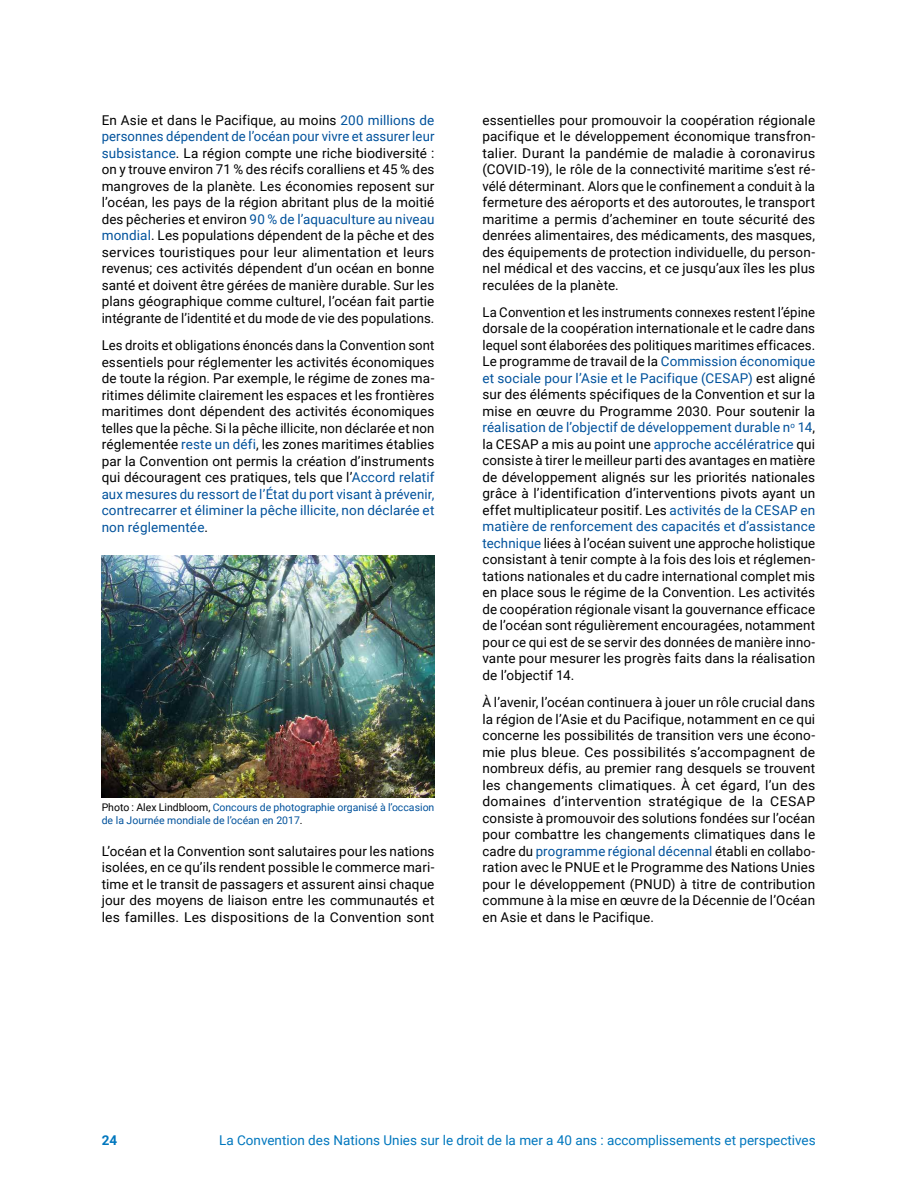
<style>
.page{position:relative;width:918px;height:1188px;background:#fff}
.page>*{position:absolute;margin:0;border:0;box-sizing:border-box;transform-origin:0 0}
.t1{font:13.5px/16.5px "Roboto";letter-spacing:.01em;color:#000;text-align:justify}
.t2{font:13.5px "Roboto";color:#0077be}
.t3{font:700 13.5px "Roboto";color:#0077be}
.t4{font:10.5px/12.6px "Roboto";color:#00529c}
.s1{color:#00529c}
.s2{color:#000}
</style>
<div class="page">
<img style="left:102px;top:556px;width:333px;height:242px">
<p class="t1" style="left:102px;top:111px;width:334px">En Asie et dans le Pacifique, au moins <span class="s1">200 millions de personnes dépendent de l’océan pour vivre et assurer leur subsistance</span>. La région compte une riche biodiversité : on y trouve environ 71 % des récifs coralliens et 45 % des mangroves de la planète. Les économies reposent sur l’océan, les pays de la région abritant plus de la moitié des pêcheries et environ <span class="s1">90 % de l’aquaculture au niveau mondial</span>. Les populations dépendent de la pêche et des services touristiques pour leur alimentation et leurs revenus; ces activités dépendent d’un océan en bonne santé et doivent être gérées de manière durable. Sur les plans géographique comme culturel, l’océan fait partie intégrante de l’identité et du mode de vie des populations.</p>
<p class="t1" style="left:102px;top:337px;width:334px">Les droits et obligations énoncés dans la Convention sont essentiels pour réglementer les activités économiques de toute la région. Par exemple, le régime de zones ma&shy;ritimes délimite clairement les espaces et les frontières maritimes dont dépendent des activités économiques telles que la pêche. Si la pêche illicite, non déclarée et non réglementée <span class="s1">reste un défi</span>, les zones maritimes établies par la Convention ont permis la création d’instruments qui découragent ces pratiques, tels que l’<span class="s1">Accord relatif aux mesures du ressort de l’État du port visant à prévenir, contrecarrer et éliminer la pêche illicite, non déclarée et non réglementée</span>.</p>
<p class="t4" style="left:102px;top:801px;width:334px"><span class="s2">Photo : Alex Lindbloom,</span> Concours de photographie organisé à l’occasion de la Journée mondiale de l’océan en 2017<span class="s2">.</span></p>
<p class="t1" style="left:102px;top:842px;width:334px">L’océan et la Convention sont salutaires pour les nations isolées, en ce qu’ils rendent possible le commerce mari&shy;time et le transit de passagers et assurent ainsi chaque jour des moyens de liaison entre les communautés et les familles. Les dispositions de la Convention sont</p>
<p class="t1" style="left:482px;top:111px;width:334px">essentielles pour promouvoir la coopération régionale pacifique et le développement économique transfron&shy;talier. Durant la pandémie de maladie à coronavirus (COVID-19), le rôle de la connectivité maritime s’est ré&shy;vélé déterminant. Alors que le confinement a conduit à la fermeture des aéroports et des autoroutes, le transport maritime a permis d’acheminer en toute sécurité des denrées alimentaires, des médicaments, des masques, des équipements de protection individuelle, du person&shy;nel médical et des vaccins, et ce jusqu’aux îles les plus reculées de la planète.</p>
<p class="t1" style="left:482px;top:303px;width:334px">La Convention et les instruments connexes restent l’épine dorsale de la coopération internationale et le cadre dans lequel sont élaborées des politiques maritimes efficaces.<br>Le programme de travail de la <span class="s1">Commission économique et sociale pour l’Asie et le Pacifique (CESAP)</span> est aligné sur des éléments spécifiques de la Convention et sur la mise en œuvre du Programme 2030. Pour soutenir la <span class="s1">réalisation de l’objectif de développement durable n</span><sup>o</sup> <span class="s1">14</span>, la CESAP a mis au point une <span class="s1">approche accélératrice</span> qui consiste à tirer le meilleur parti des avantages en matière de développement alignés sur les priorités nationales grâce à l’identification d’interventions pivots ayant un effet multiplicateur positif. Les <span class="s1">activités de la CESAP en matière de renforcement des capacités et d’assistance technique</span> liées à l’océan suivent une approche holistique consistant à tenir compte à la fois des lois et réglemen&shy;tations nationales et du cadre international complet mis en place sous le régime de la Convention. Les activités de coopération régionale visant la gouvernance efficace de l’océan sont régulièrement encouragées, notamment pour ce qui est de se servir des données de manière inno&shy;vante pour mesurer les progrès faits dans la réalisation de l’objectif 14.</p>
<p class="t1" style="left:482px;top:694px;width:334px">À l’avenir, l’océan continuera à jouer un rôle crucial dans la région de l’Asie et du Pacifique, notamment en ce qui concerne les possibilités de transition vers une écono&shy;mie plus bleue. Ces possibilités s’accompagnent de nombreux défis, au premier rang desquels se trouvent les changements climatiques. À cet égard, l’un des domaines d’intervention stratégique de la CESAP consiste à promouvoir des solutions fondées sur l’océan pour combattre les changements climatiques dans le cadre du <span class="s1">programme régional décennal</span> établi en collabo&shy;ration avec le PNUE et le Programme des Nations Unies pour le développement (PNUD) à titre de contribution commune à la mise en œuvre de la Décennie de l’Océan en Asie et dans le Pacifique.</p>
<p class="t3" style="left:102px;top:1130px;width:17px">24</p>
<p class="t2" style="left:219px;top:1130px;width:598px">La Convention des Nations Unies sur le droit de la mer a 40 ans : accomplissements et perspectives</p>
</div>
